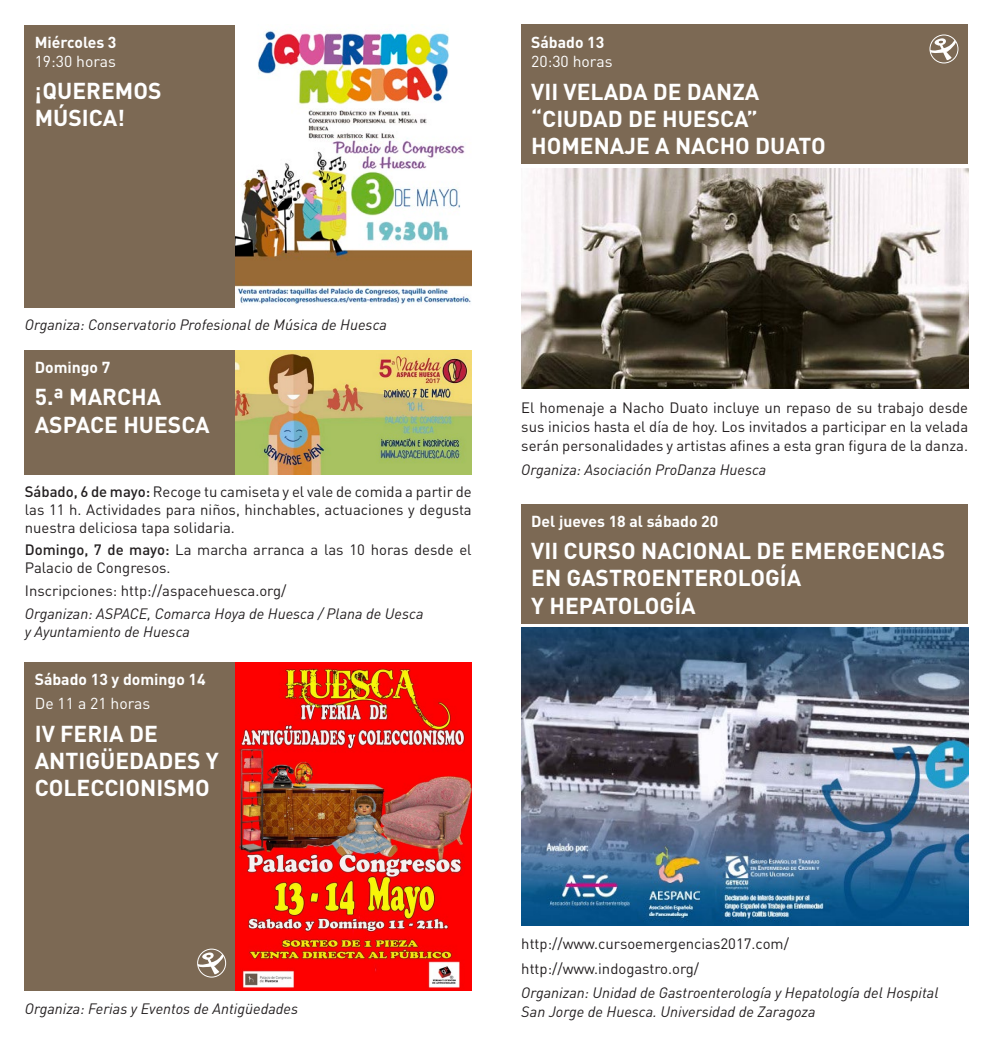
<style>
.page{position:relative;width:993px;height:1042px;background:#fff}
.page>*{position:absolute;margin:0;border:0;box-sizing:border-box;transform-origin:0 0}
.t1{font:700 22.75px/27.3px "DIN";color:#fff}
.t2{font:700 15.75px "DIN";color:#fff}
.t3{font:15.75px "DIN";color:#fff}
.t4{font:14.88px/17.8px "DIN";color:#231f20;text-align:justify}
.t5{font:italic 14.88px/17.8px "DIN";color:#231f20}
.s1{font-weight:500}
</style>
<div class="page">
<div style="left:25px;top:25px;width:211px;height:283px;background:#7c6954"></div>
<img style="left:236px;top:30px;width:235px;height:274px">
<div style="left:25px;top:350px;width:211px;height:124px;background:#7c6954"></div>
<img style="left:236px;top:350px;width:235px;height:124px">
<div style="left:25px;top:662px;width:211px;height:328px;background:#7c6954"></div>
<svg style="left:197px;top:952px;width:28px;height:22px"></svg>
<div style="left:197px;top:949px;width:29px;height:28px;border:1px solid #fff;border-radius:50%"></div>
<img style="left:236px;top:662px;width:235px;height:328px">
<div style="left:521px;top:25px;width:446px;height:139px;background:#7c6954"></div>
<svg style="left:931px;top:38px;width:25px;height:22px"></svg>
<div style="left:929px;top:35px;width:28px;height:28px;border:1px solid #fff;border-radius:50%"></div>
<img style="left:521px;top:168px;width:446px;height:220px">
<div style="left:521px;top:504px;width:446px;height:120px;background:#7c6954"></div>
<img style="left:521px;top:628px;width:446px;height:297px">
<p class="t2" style="left:35px;top:32px;width:83px">Miércoles 3</p>
<p class="t3" style="left:35px;top:51px;width:83px">19:30 horas</p>
<h1 class="t1" style="left:35px;top:76px;width:128px">¡QUEREMOS<br>MÚSICA!</h1>
<p class="t2" style="left:531px;top:32px;width:75px">Sábado 13</p>
<p class="t3" style="left:531px;top:52px;width:83px">20:30 horas</p>
<h1 class="t1" style="left:531px;top:77px;width:296px">VII VELADA DE DANZA “CIUDAD DE HUESCA”<br>HOMENAJE A NACHO DUATO</h1>
<p class="t5" style="left:25px;top:316px;width:363px">Organiza: Conservatorio Profesional de Música de Huesca</p>
<p class="t2" style="left:35px;top:357px;width:77px">Domingo 7</p>
<h1 class="t1" style="left:35px;top:382px;width:176px">5.ª MARCHA<br>ASPACE HUESCA</h1>
<p class="t4" style="left:25px;top:482px;width:448px"><span class="s1">Sábado, 6 de mayo:</span> Recoge tu camiseta y el vale de comida a partir de las 11 h. Actividades para niños, hinchables, actuaciones y degusta nuestra deliciosa tapa solidaria.</p>
<p class="t4" style="left:25px;top:541px;width:448px"><span class="s1">Domingo, 7 de mayo:</span> La marcha arranca a las 10 horas desde el<br>Palacio de Congresos.</p>
<p class="t4" style="left:25px;top:581px;width:263px">Inscripciones: http://aspacehuesca.org/</p>
<p class="t5" style="left:25px;top:604px;width:400px">Organizan: ASPACE, Comarca Hoya de Huesca / Plana de Uesca y Ayuntamiento de Huesca</p>
<p class="t2" style="left:35px;top:669px;width:172px">Sábado 13 y domingo 14</p>
<p class="t3" style="left:35px;top:694px;width:117px">De 11 a 21 horas</p>
<h1 class="t1" style="left:35px;top:719px;width:186px">IV FERIA DE<br>ANTIGÜEDADES Y<br>COLECCIONISMO</h1>
<p class="t4" style="left:521px;top:397px;width:448px;line-height:19.2px">El homenaje a Nacho Duato incluye un repaso de su trabajo desde sus inicios hasta el día de hoy. Los invitados a participar en la velada serán personalidades y artistas afines a esta gran figura de la danza.</p>
<p class="t5" style="left:521px;top:461px;width:246px">Organiza: Asociación ProDanza Huesca</p>
<p class="t2" style="left:531px;top:511px;width:189px">Del jueves 18 al sábado 20</p>
<h1 class="t1" style="left:531px;top:536px;width:415px">VII CURSO NACIONAL DE EMERGENCIAS<br>EN GASTROENTEROLOGÍA<br>Y HEPATOLOGÍA</h1>
<p class="t5" style="left:25px;top:999px;width:275px">Organiza: Ferias y Eventos de Antigüedades</p>
<p class="t4" style="left:521px;top:932px;width:269px;line-height:24.2px">http://www.cursoemergencias2017.com/ http://www.indogastro.org/</p>
<p class="t5" style="left:521px;top:982px;width:418px;line-height:19.2px">Organizan: Unidad de Gastroenterología y Hepatología del Hospital<br>San Jorge de Huesca. Universidad de Zaragoza</p>
</div>
